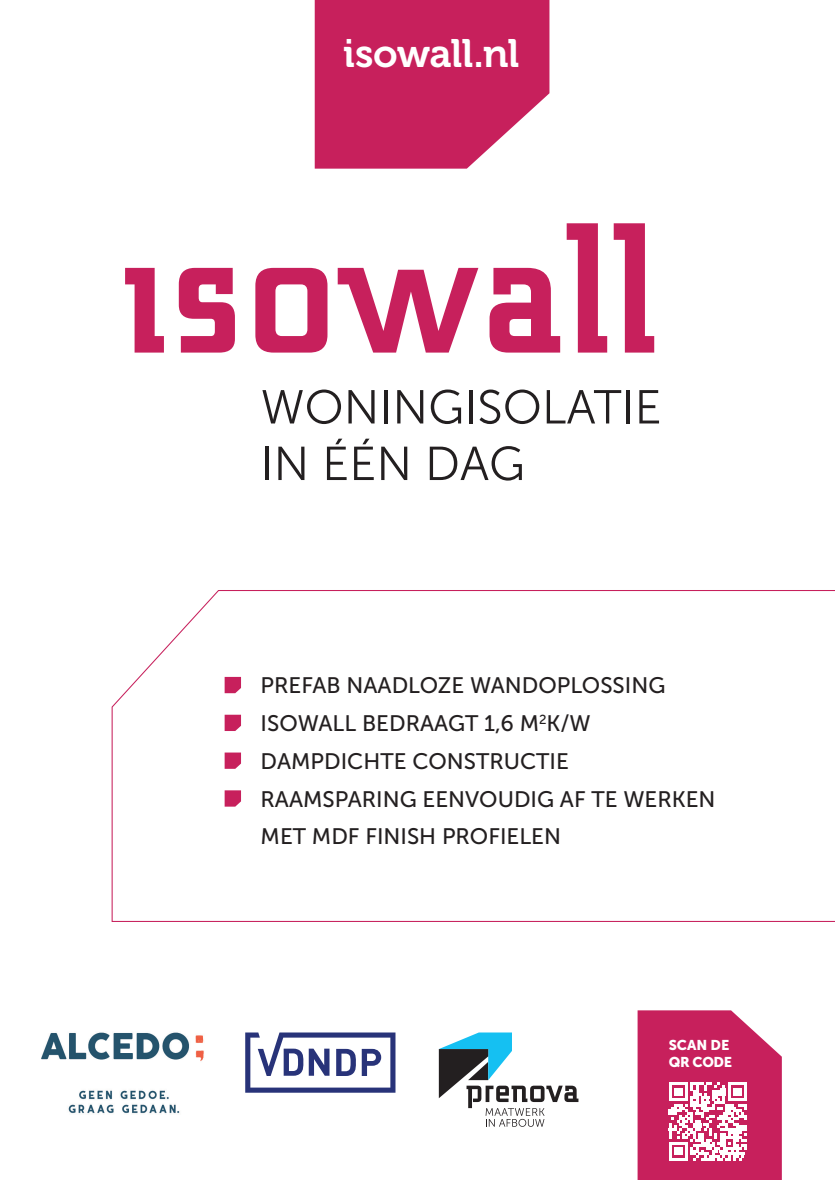
<style>
.page{position:relative;width:835px;height:1180px;background:#fff}
.page>*{position:absolute;margin:0;border:0;box-sizing:border-box;transform-origin:0 0}
.t1{font:39.48px "Museo 700";letter-spacing:-.015em;color:#fff}
.t2{font:22.4px/37.8px "Museo Sans 500";color:#231f20}
.t3{font:14.14px/16.8px "Museo Sans 900";letter-spacing:-.01em;color:#fff}
</style>
<div class="page">
<svg style="left:111px;top:590px;width:723px;height:332px"></svg>
<svg style="left:315px;top:0;width:234px;height:169px;background:#cb3067"></svg>
<svg style="left:262px;top:389px;width:79px;height:35px"></svg>
<svg style="left:348px;top:390px;width:26px;height:33px"></svg>
<hr style="left:384px;top:390px;width:3px;height:33px;background:#231f20">
<svg style="left:397px;top:390px;width:26px;height:33px"></svg>
<svg style="left:430px;top:389px;width:31px;height:35px"></svg>
<hr style="left:469px;top:390px;width:3px;height:33px;background:#231f20">
<svg style="left:479px;top:389px;width:60px;height:35px"></svg>
<svg style="left:546px;top:390px;width:75px;height:33px"></svg>
<hr style="left:626px;top:390px;width:3px;height:33px;background:#231f20">
<svg style="left:639px;top:390px;width:20px;height:33px"></svg>
<hr style="left:265px;top:447px;width:3px;height:33px;background:#231f20">
<svg style="left:278px;top:447px;width:26px;height:33px"></svg>
<svg style="left:327px;top:439px;width:19px;height:41px"></svg>
<svg style="left:354px;top:439px;width:19px;height:41px"></svg>
<svg style="left:381px;top:447px;width:26px;height:33px"></svg>
<svg style="left:429px;top:446px;width:92px;height:34px"></svg>
<svg style="left:125px;top:268px;width:39px;height:84px"></svg>
<svg style="left:179px;top:268px;width:56px;height:84px"></svg>
<svg style="left:255px;top:268px;width:72px;height:84px"></svg>
<svg style="left:337px;top:268px;width:141px;height:84px"></svg>
<svg style="left:489px;top:268px;width:71px;height:84px"></svg>
<svg style="left:566px;top:223px;width:41px;height:129px"></svg>
<svg style="left:613px;top:223px;width:41px;height:129px"></svg>
<svg style="left:224px;top:677px;width:17px;height:16px"></svg>
<svg style="left:224px;top:715px;width:17px;height:16px"></svg>
<svg style="left:224px;top:752px;width:17px;height:17px"></svg>
<svg style="left:224px;top:790px;width:17px;height:16px"></svg>
<svg style="left:245px;top:1032px;width:150px;height:60px"></svg>
<img style="left:41px;top:1032px;width:163px;height:82px">
<svg style="left:439px;top:1032px;width:139px;height:94px"></svg>
<svg style="left:637px;top:1010px;width:144px;height:170px"></svg>
<h1 class="t1" style="left:343px;top:31px;width:177px">isowall.nl</h1>
<p class="t2" style="left:260px;top:666px;width:456px">PREFAB NAADLOZE WANDOPLOSSING<br>ISOWALL BEDRAAGT 1,6 M<sup>2</sup>K/W<br>DAMPDICHTE CONSTRUCTIE<br>RAAMSPARING EENVOUDIG AF TE WERKEN<br>MET MDF FINISH PROFIELEN</p>
<p class="t3" style="left:668px;top:1037px;width:65px">SCAN DE<br>QR CODE</p>
</div>
